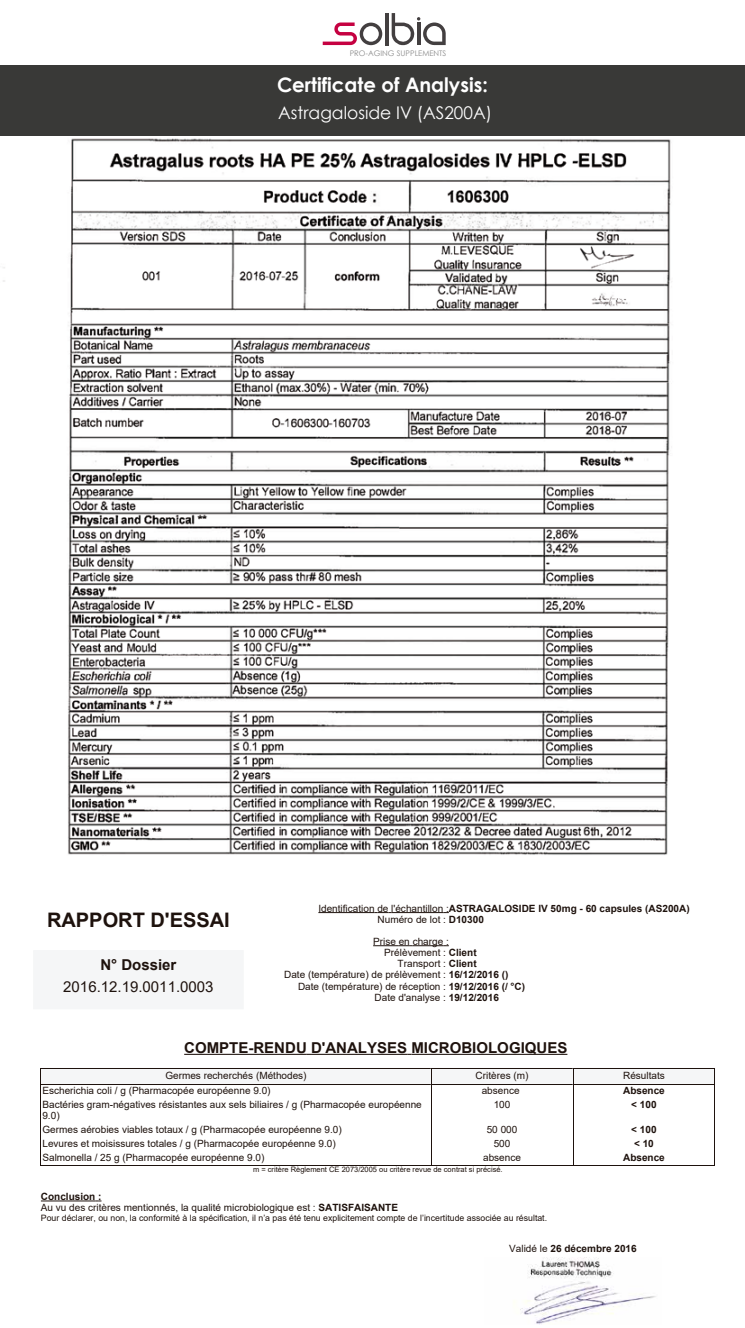
<style>
.page{position:relative;width:745px;height:1328px;background:#fff}
.page>*{position:absolute;margin:0;border:0;box-sizing:border-box;transform-origin:0 0}
.t1{font:700 20px "Century Gothic";color:#fff}
.t2{font:700 20px "Arial";color:#1e120d}
.t3{font:17.5px "Century Gothic";color:#fff}
.t4{font:700 15px "Arial";color:#1e120d}
.t5{font:15px "Arial";color:#1e120d}
.t6{font:10px/11.2px "Arial";color:#1e120d}
.t7{font:700 10px/11.2px "Arial";color:#1e120d}
.t8{font:8.75px "Arial";color:#1e120d}
.t9{font:7.62px "Century Gothic";color:#8a8a8a}
.t10{font:7.5px "Arial";color:#1e120d}
.s1{font-weight:400}
.s2{font-weight:700}
</style>
<div class="page">
<hr style="left:385px;top:13px;width:3px;height:32px;background:#433f40">
<svg style="left:322px;top:22px;width:60px;height:23px"></svg>
<svg style="left:391px;top:13px;width:54px;height:33px"></svg>
<div style="left:0;top:65px;width:744px;height:71px;background:#393937"></div>
<img style="left:3px;top:138px;width:668px;height:717px">
<div style="left:33px;top:950px;width:210px;height:59px;background:#f5f6f7"></div>
<hr style="left:318px;top:912px;width:56px;height:1px;background:#1e120d">
<svg style="left:374px;top:912px;width:17px;height:1px"></svg>
<hr style="left:391px;top:912px;width:52px;height:1px;background:#1e120d">
<svg style="left:373px;top:945px;width:39px;height:1px"></svg>
<hr style="left:412px;top:945px;width:31px;height:1px;background:#1e120d">
<hr style="left:184px;top:1053px;width:122px;height:1px;background:#1e120d">
<hr style="left:311px;top:1053px;width:96px;height:1px;background:#1e120d">
<hr style="left:411px;top:1053px;width:156px;height:1px;background:#1e120d">
<hr style="left:41px;top:1165px;width:673px;height:1px;background:#1e120d">
<div style="left:41px;top:1067px;width:390px;height:18px;background:#f5f6f7;border:1px solid #f5f6f7"></div>
<hr style="left:41px;top:1067px;width:389px;height:1px;background:#1e120d">
<hr style="left:41px;top:1084px;width:389px;height:1px;background:#1e120d">
<div style="left:430px;top:1067px;width:143px;height:18px;background:#f5f6f7;border:1px solid #f5f6f7"></div>
<hr style="left:431px;top:1067px;width:141px;height:1px;background:#1e120d">
<hr style="left:431px;top:1084px;width:141px;height:1px;background:#1e120d">
<div style="left:572px;top:1067px;width:142px;height:18px;background:#f5f6f7;border:1px solid #f5f6f7"></div>
<hr style="left:573px;top:1067px;width:141px;height:1px;background:#1e120d">
<hr style="left:573px;top:1084px;width:141px;height:1px;background:#1e120d">
<svg style="left:41px;top:1067px;width:1px;height:17px"></svg>
<svg style="left:430px;top:1067px;width:1px;height:18px"></svg>
<svg style="left:572px;top:1067px;width:1px;height:18px"></svg>
<svg style="left:714px;top:1068px;width:1px;height:97px"></svg>
<hr style="left:41px;top:1200px;width:54px;height:1px;background:#1e120d">
<img style="left:520px;top:1257px;width:136px;height:67px">
<p class="t9" style="left:349px;top:47px;width:98px">PRO-AGING SUPPLEMENTS</p>
<h1 class="t1" style="left:277px;top:69px;width:212px">Certificate of Analysis:</h1>
<h2 class="t3" style="left:278px;top:101px;width:215px">Astragaloside IV (AS200A)</h2>
<p class="t7" style="left:377px;top:902px;width:313px;text-indent:-59px"><span class="s1">Identification de l'échantillon :</span>ASTRAGALOSIDE IV 50mg - 60 capsules (AS200A)<br><span class="s1">Numéro de lot :</span> D10300</p>
<p class="t6" style="left:373px;top:935px;width:77px">Prise en charge :</p>
<p class="t6" style="left:384px;top:946px;width:94px">Prélèvement : <span class="s2">Client</span></p>
<p class="t6" style="left:397px;top:958px;width:80px">Transport : <span class="s2">Client</span></p>
<p class="t6" style="left:284px;top:969px;width:225px">Date (température) de prélèvement : <span class="s2">16/12/2016 ()</span></p>
<p class="t6" style="left:298px;top:980px;width:228px">Date (température) de réception : <span class="s2">19/12/2016 (/ °C)</span></p>
<p class="t6" style="left:374px;top:991px;width:126px">Date d'analyse : <span class="s2">19/12/2016</span></p>
<h3 class="t4" style="left:184px;top:1037px;width:384px">COMPTE-RENDU D'ANALYSES MICROBIOLOGIQUES</h3>
<p class="t6" style="left:165px;top:1069px;width:143px">Germes recherchés (Méthodes)</p>
<p class="t6" style="left:475px;top:1069px;width:54px">Critères (m)</p>
<p class="t6" style="left:622px;top:1069px;width:43px">Résultats</p>
<p class="t6" style="left:42px;top:1085px;width:229px">Escherichia coli / g (Pharmacopée européenne 9.0)</p>
<p class="t6" style="left:481px;top:1085px;width:39px">absence</p>
<p class="t7" style="left:622px;top:1085px;width:43px">Absence</p>
<p class="t6" style="left:42px;top:1099px;width:381px">Bactéries gram-négatives résistantes aux sels biliaires / g (Pharmacopée européenne<br>9.0)</p>
<p class="t6" style="left:493px;top:1099px;width:18px">100</p>
<p class="t7" style="left:631px;top:1099px;width:27px">&lt; 100</p>
<p class="t6" style="left:42px;top:1124px;width:300px">Germes aérobies viables totaux / g (Pharmacopée européenne 9.0)</p>
<p class="t6" style="left:486px;top:1124px;width:32px">50 000</p>
<p class="t7" style="left:631px;top:1124px;width:27px">&lt; 100</p>
<p class="t6" style="left:42px;top:1137px;width:294px">Levures et moisissures totales / g (Pharmacopée européenne 9.0)</p>
<p class="t6" style="left:493px;top:1137px;width:18px">500</p>
<p class="t7" style="left:633px;top:1137px;width:21px">&lt; 10</p>
<p class="t6" style="left:42px;top:1151px;width:223px">Salmonella / 25 g (Pharmacopée européenne 9.0)</p>
<p class="t6" style="left:483px;top:1151px;width:39px">absence</p>
<p class="t7" style="left:622px;top:1151px;width:43px">Absence</p>
<p class="t10" style="left:253px;top:1164px;width:251px">m = critère Règlement CE 2073/2005 ou critère revue de contrat si précisé.</p>
<p class="t6" style="left:41px;top:1190px;width:358px"><span class="s2">Conclusion :<br></span>Au vu des critères mentionnés, la qualité microbiologique est : <span class="s2">SATISFAISANTE</span></p>
<p class="t8" style="left:41px;top:1212px;width:507px">Pour déclarer, ou non, la conformité à la spécification, il n’a pas été tenu explicitement compte de l’incertitude associée au résultat.</p>
<p class="t7" style="left:509px;top:1243px;width:129px"><span class="s1">Validé le</span> 26 décembre 2016</p>
<h1 class="t2" style="left:47px;top:905px;width:184px">RAPPORT D'ESSAI</h1>
<h3 class="t4" style="left:100px;top:954px;width:78px">N° Dossier</h3>
<h3 class="t5" style="left:63px;top:976px;width:152px">2016.12.19.0011.0003</h3>
</div>
